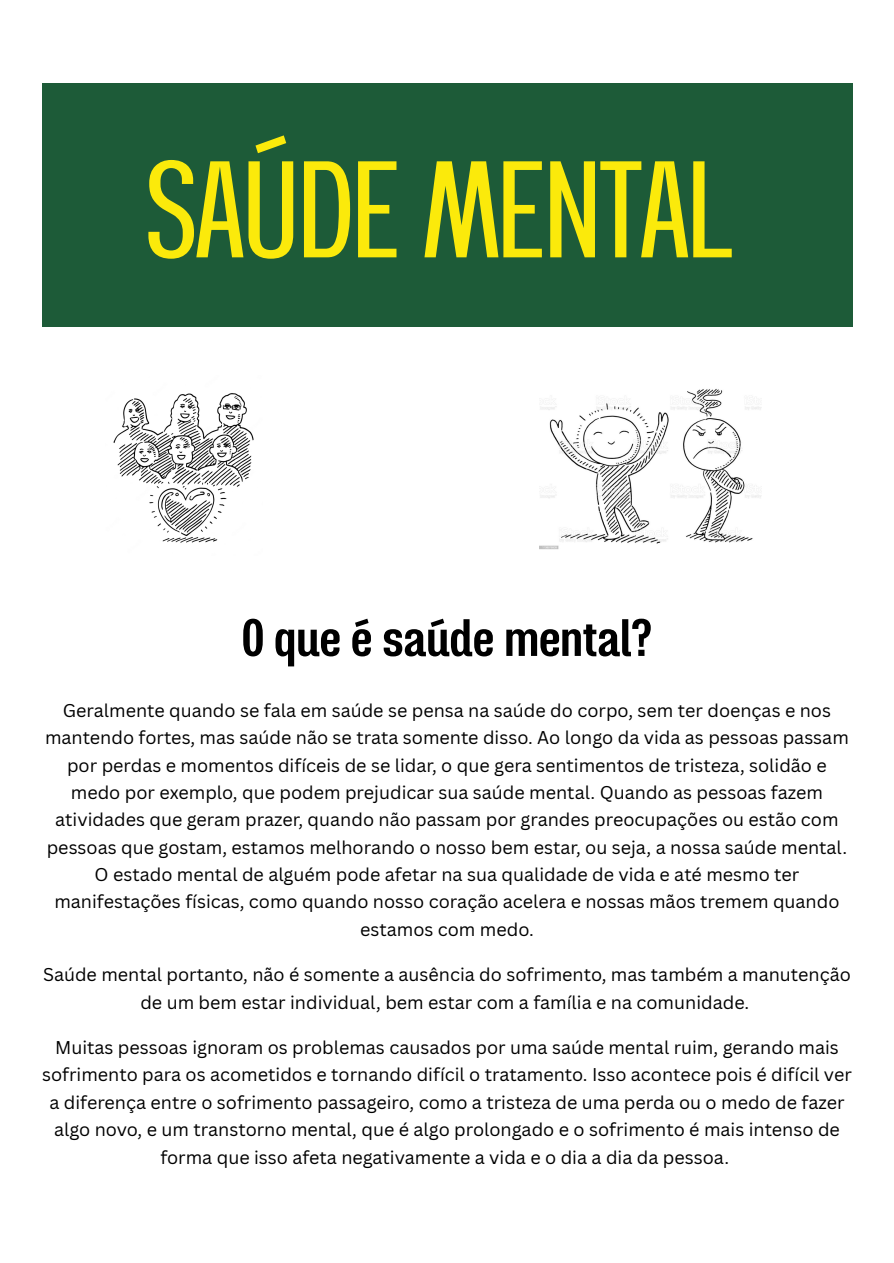
<style>
.page{position:relative;width:894px;height:1263px;background:#fff}
.page>*{position:absolute;margin:0;border:0;box-sizing:border-box;transform-origin:0 0}
.t1{font:137.1px "Kitchakan";letter-spacing:-.02em;color:#fbea0b}
.t2{font:600 52.5px "Kitchakan";color:#000}
.t3{font:18px/27.5px "Canva Sans";color:#000;text-align:center}
</style>
<div class="page">
<div style="left:42px;top:83px;width:810px;height:243px;background:#1d5b38"></div>
<img style="left:113px;top:393px;width:141px;height:150px">
<img style="left:539px;top:388px;width:222px;height:162px">
<p class="t1" style="left:144px;top:148px;width:590px">SAÚDE MENTAL</p>
<h1 class="t2" style="left:242px;top:614px;width:411px">O que é saúde mental?</h1>
<p class="t3" style="left:45px;top:696px;width:805px">Geralmente quando se fala em saúde se pensa na saúde do corpo, sem ter doenças e nos mantendo fortes, mas saúde não se trata somente disso. Ao longo da vida as pessoas passam por perdas e momentos difíceis de se lidar, o que gera sentimentos de tristeza, solidão e medo por exemplo, que podem prejudicar sua saúde mental. Quando as pessoas fazem atividades que geram prazer, quando não passam por grandes preocupações ou estão com pessoas que gostam, estamos melhorando o nosso bem estar, ou seja, a nossa saúde mental.<br>O estado mental de alguém pode afetar na sua qualidade de vida e até mesmo ter manifestações físicas, como quando nosso coração acelera e nossas mãos tremem quando estamos com medo.</p>
<p class="t3" style="left:43px;top:960px;width:809px;line-height:28.2px">Saúde mental portanto, não é somente a ausência do sofrimento, mas também a manutenção de um bem estar individual, bem estar com a família e na comunidade.</p>
<p class="t3" style="left:42px;top:1033px;width:811px">Muitas pessoas ignoram os problemas causados por uma saúde mental ruim, gerando mais sofrimento para os acometidos e tornando difícil o tratamento. Isso acontece pois é difícil ver a diferença entre o sofrimento passageiro, como a tristeza de uma perda ou o medo de fazer algo novo, e um transtorno mental, que é algo prolongado e o sofrimento é mais intenso de forma que isso afeta negativamente a vida e o dia a dia da pessoa.</p>
</div>
